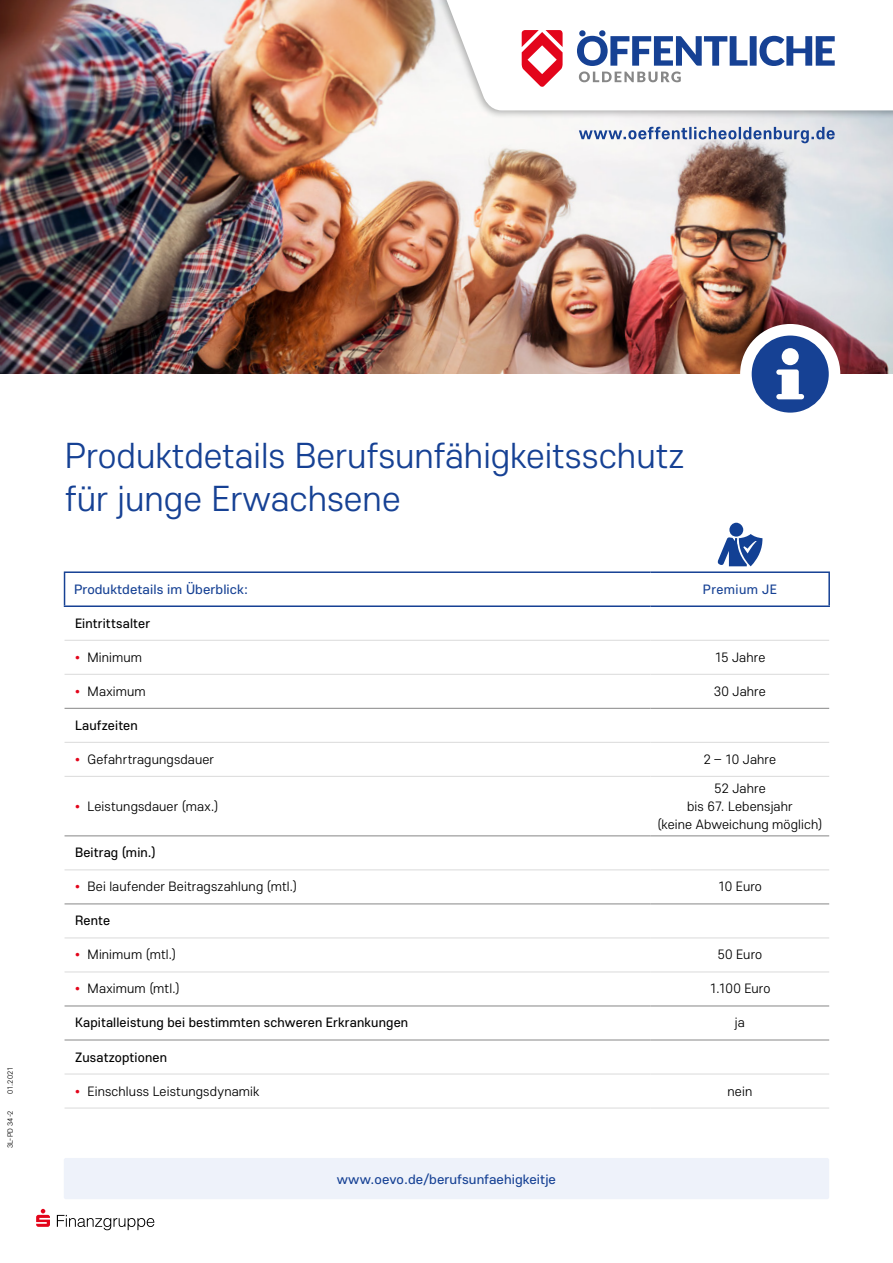
<style>
.page{position:relative;width:893px;height:1263px;background:#fff}
.page>*{position:absolute;margin:0;border:0;box-sizing:border-box;transform-origin:0 0}
.t1{font:300 36px/43.2px "Core Sans E 35";color:#164194}
.t2{font:300 13.5px/18px "Core Sans E 35";letter-spacing:.01em;color:#000;text-align:center}
.t3{font:13.5px "Core Sans E 45";letter-spacing:.01em;color:#000}
.t4{font:13.5px "Core Sans E 45";letter-spacing:.005em;color:#164194;scale:1.05 1}
.t5{font:13.5px "Core Sans E 45";letter-spacing:.03em;color:#164194}
.t6{font:300 7.5px "Core Sans E 35";letter-spacing:.02em;color:#000}
.s1{color:#e3051b}
</style>
<div class="page">
<img style="left:0;top:0;width:893px;height:373px">
<div style="left:729px;top:523px;width:14px;height:14px;background:#124094;border-radius:50%"></div>
<svg style="left:717px;top:534px;width:46px;height:32px"></svg>
<hr style="left:65px;top:708px;width:586px;height:1px;background:#878787">
<hr style="left:651px;top:708px;width:178px;height:1px;background:#878787">
<hr style="left:65px;top:835px;width:586px;height:1px;background:#878787">
<hr style="left:651px;top:835px;width:178px;height:1px;background:#878787">
<hr style="left:651px;top:903px;width:178px;height:1px;background:#878787">
<hr style="left:651px;top:1005px;width:178px;height:1px;background:#878787">
<hr style="left:65px;top:1039px;width:586px;height:1px;background:#878787">
<hr style="left:651px;top:1039px;width:178px;height:1px;background:#878787">
<hr style="left:64px;top:571px;width:587px;height:2px;background:#164194">
<hr style="left:651px;top:571px;width:179px;height:2px;background:#164194">
<hr style="left:64px;top:573px;width:1px;height:32px;background:#164194">
<hr style="left:64px;top:605px;width:587px;height:2px;background:#164194">
<hr style="left:651px;top:605px;width:179px;height:2px;background:#164194">
<hr style="left:65px;top:903px;width:586px;height:1px;background:#878787">
<hr style="left:65px;top:1005px;width:586px;height:1px;background:#878787">
<hr style="left:65px;top:640px;width:586px;height:1px;background:#dadada">
<hr style="left:651px;top:640px;width:178px;height:1px;background:#dadada">
<hr style="left:65px;top:674px;width:586px;height:1px;background:#dadada">
<hr style="left:651px;top:674px;width:178px;height:1px;background:#dadada">
<hr style="left:65px;top:742px;width:586px;height:1px;background:#dadada">
<hr style="left:651px;top:742px;width:178px;height:1px;background:#dadada">
<hr style="left:65px;top:776px;width:586px;height:1px;background:#dadada">
<hr style="left:651px;top:776px;width:178px;height:1px;background:#dadada">
<hr style="left:65px;top:870px;width:586px;height:1px;background:#dadada">
<hr style="left:651px;top:870px;width:178px;height:1px;background:#dadada">
<hr style="left:65px;top:1074px;width:586px;height:1px;background:#dadada">
<hr style="left:651px;top:1074px;width:178px;height:1px;background:#dadada">
<hr style="left:65px;top:938px;width:586px;height:1px;background:#dadada">
<hr style="left:651px;top:938px;width:178px;height:1px;background:#dadada">
<hr style="left:65px;top:972px;width:586px;height:1px;background:#dadada">
<hr style="left:651px;top:972px;width:178px;height:1px;background:#dadada">
<hr style="left:65px;top:1108px;width:586px;height:1px;background:#dadada">
<hr style="left:651px;top:1108px;width:178px;height:1px;background:#dadada">
<hr style="left:828px;top:573px;width:2px;height:32px;background:#164194">
<div style="left:740px;top:324px;width:100px;height:100px;background:#fff;border-radius:50%"></div>
<div style="left:752px;top:336px;width:77px;height:77px;background:#164194;border-radius:50%"></div>
<svg style="left:776px;top:348px;width:28px;height:51px"></svg>
<div style="left:64px;top:1158px;width:765px;height:41px;background:#eef2fa;border-radius:2px"></div>
<div style="left:375px;top:0;width:518px;height:119px;background:#000;opacity:.3"></div>
<svg style="left:382px;top:0;width:511px;height:110px"></svg>
<svg style="left:522px;top:30px;width:41px;height:57px"></svg>
<svg style="left:577px;top:30px;width:258px;height:52px"></svg>
<svg style="left:579px;top:127px;width:256px;height:16px"></svg>
<svg style="left:57px;top:1215px;width:97px;height:15px"></svg>
<svg style="left:36px;top:1209px;width:14px;height:18px"></svg>
<p class="t6" style="left:5px;top:1094px;width:29px;rotate:-90deg">01.2021</p>
<p class="t6" style="left:5px;top:1148px;width:39px;rotate:-90deg">3L-PD 34-2</p>
<h1 class="t1" style="left:65px;top:433px;width:621px">Produktdetails Berufsunfähigkeitsschutz für junge Erwachsene</h1>
<p class="t4" style="left:74px;top:580px;width:167px">Produktdetails im Überblick:</p>
<p class="t5" style="left:703px;top:580px;width:76px">Premium JE</p>
<p class="t3" style="left:75px;top:614px;width:77px">Eintrittsalter</p>
<p class="t2" style="left:75px;top:647px;width:69px"><span class="s1">•</span> Minimum</p>
<p class="t2" style="left:714px;top:648px;width:53px">15 Jahre</p>
<p class="t2" style="left:75px;top:681px;width:72px"><span class="s1">•</span> Maximum</p>
<p class="t2" style="left:714px;top:681px;width:53px">30 Jahre</p>
<p class="t3" style="left:75px;top:716px;width:64px">Laufzeiten</p>
<p class="t2" style="left:75px;top:750px;width:141px"><span class="s1">•</span> Gefahrtragungsdauer</p>
<p class="t2" style="left:704px;top:750px;width:74px">2 – 10 Jahre</p>
<p class="t2" style="left:75px;top:796px;width:145px"><span class="s1">•</span> Leistungsdauer (max.)</p>
<p class="t2" style="left:657px;top:778px;width:166px">52 Jahre<br>bis 67. Lebensjahr<br>(keine Abweichung möglich)</p>
<p class="t3" style="left:75px;top:844px;width:82px">Beitrag (min.)</p>
<p class="t2" style="left:75px;top:877px;width:224px"><span class="s1">•</span> Bei laufender Beitragszahlung (mtl.)</p>
<p class="t2" style="left:718px;top:877px;width:46px">10 Euro</p>
<p class="t3" style="left:75px;top:912px;width:37px">Rente</p>
<p class="t2" style="left:75px;top:945px;width:103px"><span class="s1">•</span> Minimum (mtl.)</p>
<p class="t2" style="left:717px;top:945px;width:46px">50 Euro</p>
<p class="t2" style="left:75px;top:979px;width:106px"><span class="s1">•</span> Maximum (mtl.)</p>
<p class="t2" style="left:709px;top:979px;width:63px">1.100 Euro</p>
<p class="t3" style="left:75px;top:1014px;width:335px">Kapitalleistung bei bestimmten schweren Erkrankungen</p>
<p class="t2" style="left:735px;top:1013px;width:11px">ja</p>
<p class="t3" style="left:75px;top:1048px;width:94px">Zusatzoptionen</p>
<p class="t2" style="left:75px;top:1081px;width:186px"><span class="s1">•</span> Einschluss Leistungsdynamik</p>
<p class="t2" style="left:728px;top:1081px;width:26px">nein</p>
<p class="t4" style="left:337px;top:1170px;width:210px">www.oevo.de/berufsunfaehigkeitje</p>
</div>
